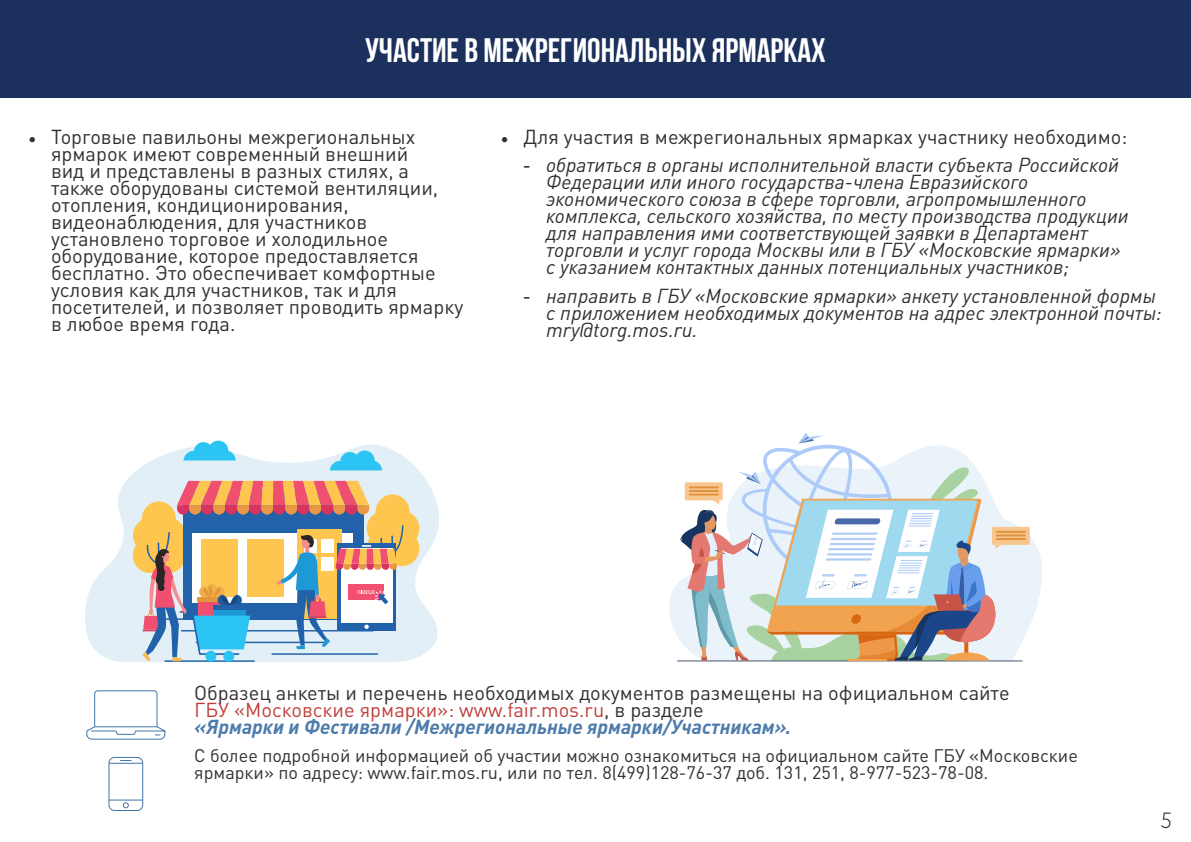
<style>
.page{position:relative;width:1191px;height:842px;background:#fff}
.page>*{position:absolute;margin:0;border:0;box-sizing:border-box;transform-origin:0 0}
.t1{font:700 34px "Bebas Neue";color:#fff}
.t2{font:300 22px "Circe";color:#243946}
.t3{font:20px/17px "DIN Pro";color:#312f30}
.t4{font:italic 20px/17px "DIN Pro";color:#312f30}
.t5{font:18px/17px "DIN Pro";color:#312f30}
.s1{font-family:"Minion Pro"}
.s2{font-family:"Arial";font-style:normal}
.s3{color:#bf403a}
.s4{font-weight:700;font-style:italic;color:#4d7bab}
</style>
<div class="page">
<div style="left:0;top:0;width:1191px;height:98px;background:#1b305d"></div>
<svg style="left:669px;top:527px;width:373px;height:113px"></svg>
<hr style="left:677px;top:660px;width:345px;height:1px;background:#202f4e">
<svg style="left:680px;top:432px;width:349px;height:229px"></svg>
<svg style="left:85px;top:440px;width:354px;height:222px;fill:#e2eff7"></svg>
<svg style="left:330px;top:450px;width:52px;height:20px"></svg>
<svg style="left:183px;top:441px;width:53px;height:19px"></svg>
<svg style="left:133px;top:481px;width:286px;height:181px;background:#bfb4a8"></svg>
<div style="left:108px;top:757px;width:35px;height:54px;border:1px solid #4474a7;border-radius:6px"></div>
<svg style="left:108px;top:760px;width:36px;height:49px"></svg>
<svg style="left:86px;top:690px;width:80px;height:50px"></svg>
<h1 class="t1" style="left:365px;top:31px;width:462px">УЧАСТИЕ В МЕЖРЕГИОНАЛЬНЫХ ЯРМАРКАХ</h1>
<p class="t3" style="left:51px;top:126px;width:414px;text-indent:-23px"><span class="s1">•</span> Торговые павильоны межрегиональных ярмарок имеют современный внешний<br>вид и представлены в разных стилях, а также оборудованы системой вентиляции, отопления, кондиционирования, видеонаблюдения, для участников установлено торговое и холодильное оборудование, которое предоставляется бесплатно. Это обеспечивает комфортные условия как для участников, так и для посетителей, и позволяет проводить ярмарку в любое время года.</p>
<p class="t3" style="left:501px;top:126px;width:628px"><span class="s1">•</span> Для участия в межрегиональных ярмарках участнику необходимо:</p>
<p class="t4" style="left:546px;top:155px;width:584px;text-indent:-23px"><span class="s2">-</span> обратиться в органы исполнительной власти субъекта Российской Федерации или иного государства-члена Евразийского экономического союза в сфере торговли, агропромышленного комплекса, сельского хозяйства, по месту производства продукции для направления ими соответствующей заявки в Департамент торговли и услуг города Москвы или в ГБУ «Московские ярмарки» с указанием контактных данных потенциальных участников;</p>
<p class="t4" style="left:546px;top:285px;width:617px;text-indent:-23px"><span class="s2">-</span> направить в ГБУ «Московские ярмарки» анкету установленной формы с приложением необходимых документов на адрес электронной почты: mry@torg.mos.ru.</p>
<p class="t3" style="left:194px;top:682px;width:817px">Образец анкеты и перечень необходимых документов размещены на официальном сайте<br><span class="s3">ГБУ «Московские ярмарки»: www.fair.mos.ru</span>, в разделе<br><span class="s4">«Ярмарки и Фестивали /Межрегиональные ярмарки/Участникам».</span></p>
<p class="t5" style="left:194px;top:745px;width:885px">С более подробной информацией об участии можно ознакомиться на официальном сайте ГБУ «Московские ярмарки» по адресу: www.fair.mos.ru, или по тел. 8(499)128-76-37 доб. 131, 251, 8-977-523-78-08.</p>
<p class="t2" style="left:1160px;top:806px;width:13px">5</p>
</div>
